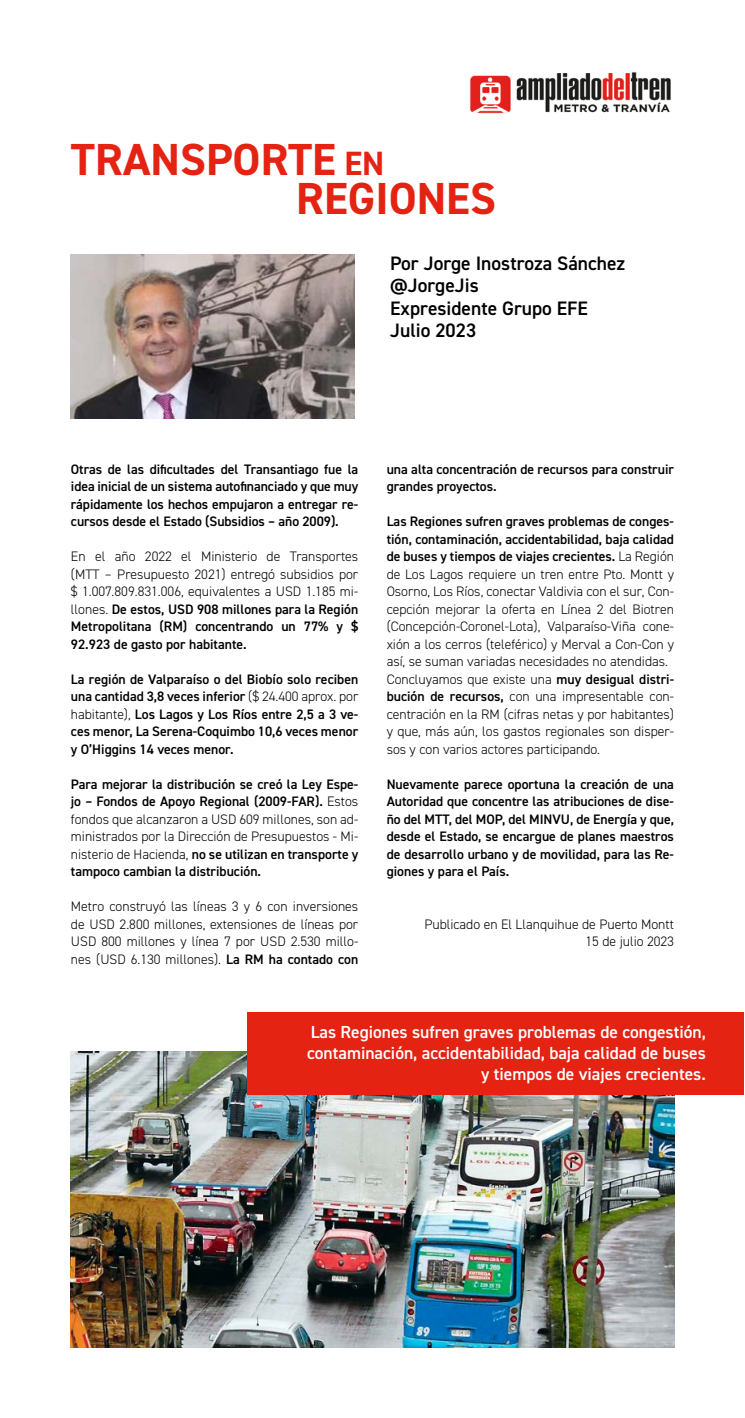
<style>
.page{position:relative;width:745px;height:1418px;background:#fff}
.page>*{position:absolute;margin:0;border:0;box-sizing:border-box;transform-origin:0 0}
.t1{font:700 45px/39.4px "DIN2014";color:#e42313}
.t2{font:600 19.5px/22.5px "DIN2014";color:#000}
.t3{font:600 17.5px/21.2px "DIN2014";color:#fff;text-align:right}
.t4{font:300 13.75px/17.5px "DIN2014";color:#000;text-align:justify}
.t5{font:600 13.75px/17.5px "DIN2014";color:#000;text-align:justify}
.s1{font-size:33.75px}
.s2{font-weight:600}
.s3{font-weight:300}
</style>
<div class="page">
<img style="left:71px;top:1051px;width:602px;height:295px">
<div style="left:247px;top:1012px;width:496px;height:83px;background:#e42313"></div>
<img style="left:470px;top:72px;width:201px;height:42px">
<img style="left:71px;top:255px;width:283px;height:163px">
<h1 class="t1" style="left:296px;top:139px;width:201px;text-indent:-225px">TRANSPORTE <span class="s1">EN<br></span>REGIONES</h1>
<h2 class="t2" style="left:390px;top:251px;width:236px">Por Jorge Inostroza Sánchez @JorgeJis<br>Expresidente Grupo EFE<br>Julio 2023</h2>
<p class="t5" style="left:71px;top:460px;width:289px">Otras de las dificultades del Transantiago fue la idea inicial de un sistema autofinanciado y que muy rápidamente los hechos empujaron a entregar re&shy;cursos desde el Estado (Subsidios – año 2009).</p>
<p class="t4" style="left:71px;top:547px;width:289px">En el año 2022 el Ministerio de Transportes (MTT – Presupuesto 2021) entregó subsidios por $ 1.007.809.831.006, equivalentes a USD 1.185 mi&shy;llones. <span class="s2">De estos, USD 908 millones para la Región Metropolitana (RM) concentrando un 77% y $ 92.923 de gasto por habitante.</span></p>
<p class="t5" style="left:71px;top:670px;width:289px">La región de Valparaíso o del Biobío solo reciben una cantidad 3,8 veces inferior <span class="s3">($ 24.400 aprox. por habitante),</span> Los Lagos y Los Ríos entre 2,5 a 3 ve&shy;ces menor, La Serena-Coquimbo 10,6 veces menor y O’Higgins 14 veces menor.</p>
<p class="t5" style="left:71px;top:775px;width:289px">Para mejorar la distribución se creó la Ley Espe&shy;jo – Fondos de Apoyo Regional (2009-FAR). <span class="s3">Estos fondos que alcanzaron a USD 609 millones, son ad&shy;ministrados por la Dirección de Presupuestos - Mi&shy;nisterio de Hacienda,</span> no se utilizan en transporte y tampoco cambian la distribución.</p>
<p class="t4" style="left:71px;top:897px;width:289px">Metro construyó las líneas 3 y 6 con inversiones de USD 2.800 millones, extensiones de líneas por USD 800 millones y línea 7 por USD 2.530 millo&shy;nes (USD 6.130 millones). <span class="s2">La RM ha contado con</span></p>
<p class="t5" style="left:386px;top:460px;width:288px">una alta concentración de recursos para construir grandes proyectos.</p>
<p class="t4" style="left:386px;top:512px;width:289px;text-align:left"><span class="s2">Las Regiones sufren graves problemas de conges&shy;tión, contaminación, accidentabilidad, baja calidad de buses y tiempos de viajes crecientes.</span> La Región de Los Lagos requiere un tren entre Pto. Montt y Osorno, Los Ríos, conectar Valdivia con el sur, Con&shy;cepción mejorar la oferta en Línea 2 del Biotren (Concepción-Coronel-Lota), Valparaíso-Viña cone&shy;xión a los cerros (teleférico) y Merval a Con-Con y así, se suman variadas necesidades no atendidas.<br>Concluyamos que existe una <span class="s2">muy desigual distri&shy;bución de recursos,</span> con una impresentable con&shy;centración en la RM (cifras netas y por habitantes) y que, más aún, los gastos regionales son disper&shy;sos y con varios actores participando.</p>
<p class="t5" style="left:386px;top:775px;width:289px">Nuevamente parece oportuna la creación de una Autoridad que concentre las atribuciones de dise&shy;ño del MTT, del MOP, del MINVU, de Energía y que, desde el Estado, se encargue de planes maestros de desarrollo urbano y de movilidad, para las Re&shy;giones y para el País.</p>
<p class="t4" style="left:424px;top:915px;width:251px;text-align:right">Publicado en El Llanquihue de Puerto Montt<br>15 de julio 2023</p>
<p class="t3" style="left:307px;top:1020px;width:400px">Las Regiones sufren graves problemas de congestión, contaminación, accidentabilidad, baja calidad de buses y tiempos de viajes crecientes.</p>
</div>
